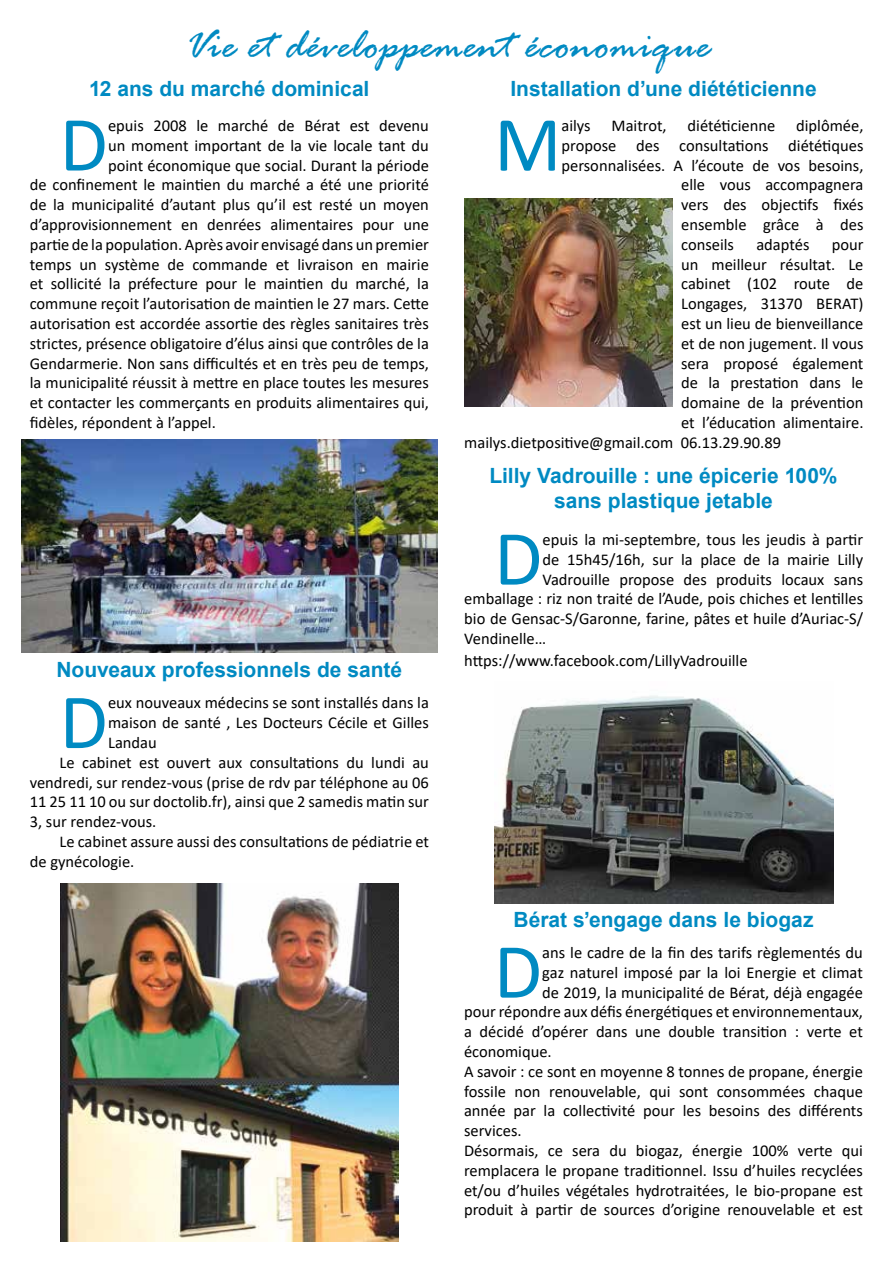
<style>
.page{position:relative;width:893px;height:1263px;background:#fff}
.page>*{position:absolute;margin:0;border:0;box-sizing:border-box;transform-origin:0 0}
.t1{font:78.9px "Calibri";color:#008ac2}
.t2{font:italic 45px "Rage";color:#008ac2}
.t3{font:700 21px/25.2px "Arial";color:#008ac2;text-align:center}
.t4{font:16.5px "Calibri";color:#000}
</style>
<div class="page">
<img style="left:494px;top:695px;width:339px;height:209px">
<img style="left:464px;top:199px;width:209px;height:208px">
<img style="left:61px;top:883px;width:337px;height:358px">
<img style="left:21px;top:439px;width:416px;height:214px">
<h2 class="t2" style="left:183px;top:21px;width:529px">Vie et développement économique</h2>
<p class="t3" style="left:89px;top:76px;width:282px">12 ans du marché dominical</p>
<h1 class="t1" style="left:60px;top:90px;width:50px">D</h1>
<p class="t4" style="left:108px;top:114px;width:322px">epuis 2008 le marché de Bérat est devenu</p>
<p class="t4" style="left:108px;top:134px;width:322px">un moment important de la vie locale tant du</p>
<p class="t4" style="left:108px;top:154px;width:322px">point économique que social. Durant la période</p>
<p class="t4" style="left:30px;top:173px;width:401px">de confinement le maintien du marché a été une priorité</p>
<p class="t4" style="left:30px;top:193px;width:401px">de la municipalité d’autant plus qu’il est resté un moyen</p>
<p class="t4" style="left:30px;top:213px;width:401px">d’approvisionnement en denrées alimentaires pour une</p>
<p class="t4" style="left:30px;top:233px;width:401px">partie de la population. Après avoir envisagé dans un premier</p>
<p class="t4" style="left:30px;top:253px;width:401px">temps un système de commande et livraison en mairie</p>
<p class="t4" style="left:30px;top:272px;width:401px">et sollicité la préfecture pour le maintien du marché, la</p>
<p class="t4" style="left:30px;top:292px;width:401px">commune reçoit l’autorisation de maintien le 27 mars. Cette</p>
<p class="t4" style="left:30px;top:312px;width:401px">autorisation est accordée assortie des règles sanitaires très</p>
<p class="t4" style="left:30px;top:332px;width:401px">strictes, présence obligatoire d’élus ainsi que contrôles de la</p>
<p class="t4" style="left:30px;top:352px;width:401px">Gendarmerie. Non sans difficultés et en très peu de temps,</p>
<p class="t4" style="left:30px;top:371px;width:401px">la municipalité réussit à mettre en place toutes les mesures</p>
<p class="t4" style="left:30px;top:391px;width:401px">et contacter les commerçants en produits alimentaires qui,</p>
<p class="t4" style="left:30px;top:411px;width:188px">fidèles, répondent à l’appel.</p>
<p class="t3" style="left:56px;top:657px;width:347px">Nouveaux professionnels de santé</p>
<h1 class="t1" style="left:60px;top:667px;width:50px">D</h1>
<p class="t4" style="left:108px;top:691px;width:322px">eux nouveaux médecins se sont installés dans la</p>
<p class="t4" style="left:108px;top:711px;width:322px">maison de santé , Les Docteurs Cécile et Gilles</p>
<p class="t4" style="left:108px;top:731px;width:50px">Landau</p>
<p class="t4" style="left:60px;top:751px;width:371px">Le cabinet est ouvert aux consultations du lundi au</p>
<p class="t4" style="left:30px;top:771px;width:401px">vendredi, sur rendez-vous (prise de rdv par téléphone au 06</p>
<p class="t4" style="left:30px;top:790px;width:401px">11 25 11 10 ou sur doctolib.fr), ainsi que 2 samedis matin sur</p>
<p class="t4" style="left:30px;top:810px;width:128px">3, sur rendez-vous.</p>
<p class="t4" style="left:60px;top:830px;width:371px">Le cabinet assure aussi des consultations de pédiatrie et</p>
<p class="t4" style="left:30px;top:850px;width:106px">de gynécologie.</p>
<p class="t3" style="left:510px;top:76px;width:308px">Installation d’une diététicienne</p>
<h1 class="t1" style="left:494px;top:90px;width:69px">M</h1>
<p class="t4" style="left:561px;top:114px;width:31px">ailys</p>
<p class="t4" style="left:612px;top:114px;width:57px">Maitrot,</p>
<p class="t4" style="left:688px;top:114px;width:89px">diététicienne</p>
<p class="t4" style="left:796px;top:114px;width:69px">diplômée,</p>
<p class="t4" style="left:561px;top:134px;width:303px">propose des consultations diététiques</p>
<p class="t4" style="left:561px;top:154px;width:303px">personnalisées. A l’écoute de vos besoins,</p>
<p class="t4" style="left:681px;top:173px;width:184px">elle vous accompagnera</p>
<p class="t4" style="left:681px;top:193px;width:184px">vers des objectifs fixés</p>
<p class="t4" style="left:681px;top:213px;width:184px">ensemble grâce à des</p>
<p class="t4" style="left:681px;top:233px;width:54px">conseils</p>
<p class="t4" style="left:756px;top:233px;width:55px">adaptés</p>
<p class="t4" style="left:832px;top:233px;width:33px">pour</p>
<p class="t4" style="left:681px;top:253px;width:184px">un meilleur résultat. Le</p>
<p class="t4" style="left:681px;top:272px;width:184px">cabinet (102 route de</p>
<p class="t4" style="left:681px;top:292px;width:184px">Longages, 31370 BERAT)</p>
<p class="t4" style="left:681px;top:312px;width:184px">est un lieu de bienveillance</p>
<p class="t4" style="left:681px;top:332px;width:184px">et de non jugement. Il vous</p>
<p class="t4" style="left:681px;top:352px;width:184px">sera proposé également</p>
<p class="t4" style="left:681px;top:371px;width:184px">de la prestation dans le</p>
<p class="t4" style="left:681px;top:391px;width:184px">domaine de la prévention</p>
<p class="t4" style="left:681px;top:411px;width:184px">et l’éducation alimentaire.</p>
<p class="t4" style="left:464px;top:431px;width:318px">mailys.dietpositive@gmail.com 06.13.29.90.89</p>
<p class="t3" style="left:490px;top:463px;width:349px">Lilly Vadrouille : une épicerie 100% sans plastique jetable</p>
<h1 class="t1" style="left:494px;top:504px;width:50px">D</h1>
<p class="t4" style="left:543px;top:528px;width:322px">epuis la mi-septembre, tous les jeudis à partir</p>
<p class="t4" style="left:543px;top:548px;width:322px">de 15h45/16h, sur la place de la mairie Lilly</p>
<p class="t4" style="left:543px;top:568px;width:322px">Vadrouille propose des produits locaux sans</p>
<p class="t4" style="left:464px;top:587px;width:400px">emballage : riz non traité de l’Aude, pois chiches et lentilles</p>
<p class="t4" style="left:464px;top:607px;width:400px">bio de Gensac-S/Garonne, farine, pâtes et huile d’Auriac-S/</p>
<p class="t4" style="left:464px;top:627px;width:83px">Vendinelle…</p>
<p class="t4" style="left:464px;top:649px;width:285px">https://www.facebook.com/LillyVadrouille</p>
<p class="t3" style="left:513px;top:908px;width:302px">Bérat s’engage dans le biogaz</p>
<h1 class="t1" style="left:494px;top:917px;width:50px">D</h1>
<p class="t4" style="left:542px;top:941px;width:322px">ans le cadre de la fin des tarifs règlementés du</p>
<p class="t4" style="left:542px;top:961px;width:322px">gaz naturel imposé par la loi Energie et climat</p>
<p class="t4" style="left:542px;top:981px;width:322px">de 2019, la municipalité de Bérat, déjà engagée</p>
<p class="t4" style="left:464px;top:1000px;width:400px">pour répondre aux défis énergétiques et environnementaux,</p>
<p class="t4" style="left:464px;top:1020px;width:400px">a décidé d’opérer dans une double transition : verte et</p>
<p class="t4" style="left:464px;top:1040px;width:89px">économique.</p>
<p class="t4" style="left:464px;top:1060px;width:400px">A savoir : ce sont en moyenne 8 tonnes de propane, énergie</p>
<p class="t4" style="left:464px;top:1080px;width:400px">fossile non renouvelable, qui sont consommées chaque</p>
<p class="t4" style="left:464px;top:1099px;width:400px">année par la collectivité pour les besoins des différents</p>
<p class="t4" style="left:464px;top:1119px;width:59px">services.</p>
<p class="t4" style="left:464px;top:1139px;width:400px">Désormais, ce sera du biogaz, énergie 100% verte qui</p>
<p class="t4" style="left:464px;top:1159px;width:400px">remplacera le propane traditionnel. Issu d’huiles recyclées</p>
<p class="t4" style="left:464px;top:1179px;width:400px">et/ou d’huiles végétales hydrotraitées, le bio-propane est</p>
<p class="t4" style="left:464px;top:1198px;width:400px">produit à partir de sources d’origine renouvelable et est</p>
</div>
